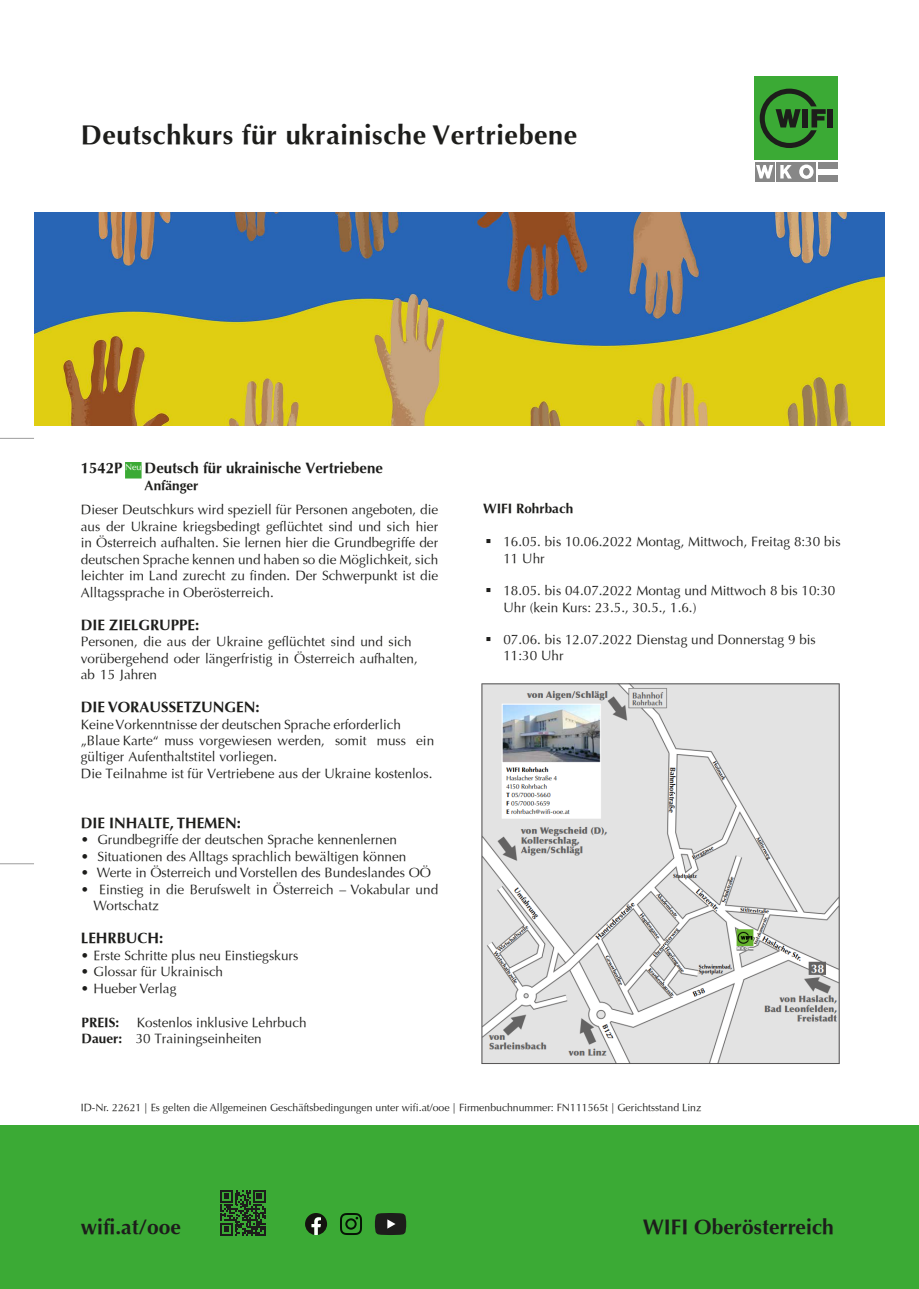
<style>
.page{position:relative;width:919px;height:1289px;background:#fff}
.page>*{position:absolute;margin:0;border:0;box-sizing:border-box;transform-origin:0 0}
.Subline_12{font:700 27px "Optima";letter-spacing:.02em;color:#1d1d1b}
.t1{font:700 21px "Optima";color:#1d1d1b}
.Kurstitel_10_11{font:700 15px "Optima";color:#1d1d1b}
.Text{font:700 15px "Optima";color:#1d1d1b}
.Ueberschrift4{font:700 15px "Optima";color:#1d1d1b}
.Text-2{font:13.5px/16.5px "Optima";color:#1d1d1b}
.Ort{font:13.5px/16.2px "Optima";color:#1d1d1b}
.Kurstitel_10_11-2{font:700 13.5px "Optima";color:#1d1d1b}
.Ort-2{font:700 13.5px "Optima";color:#1d1d1b}
.ID{font:10.5px "Optima";color:#1d1d1b}
.s1{font-weight:700}
</style>
<div class="page">
<div style="left:125px;top:462px;width:16px;height:16px;background:#3baa35"></div>
<hr style="left:0;top:438px;width:34px;height:1px;background:#9d9d9d">
<hr style="left:0;top:863px;width:34px;height:1px;background:#9d9d9d">
<img style="left:34px;top:213px;width:850px;height:212px">
<div style="left:0;top:1125px;width:918px;height:163px;background:#3baa35"></div>
<div style="left:754px;top:77px;width:84px;height:83px;background:#3baa35"></div>
<div style="left:796px;top:162px;width:20px;height:20px;background:#878787"></div>
<div style="left:775px;top:162px;width:20px;height:20px;background:#878787"></div>
<svg style="left:780px;top:165px;width:11px;height:13px"></svg>
<div style="left:754px;top:162px;width:20px;height:20px;background:#878787"></div>
<svg style="left:756px;top:165px;width:17px;height:13px"></svg>
<div style="left:818px;top:162px;width:20px;height:7px;background:#878787"></div>
<div style="left:818px;top:175px;width:20px;height:7px;background:#878787"></div>
<div style="left:827px;top:109px;width:6px;height:18px;background:#1d1d1b"></div>
<svg style="left:759px;top:89px;width:66px;height:59px"></svg>
<svg style="left:799px;top:164px;width:14px;height:15px"></svg>
<div style="left:803px;top:168px;width:6px;height:7px;background:#878787;border-radius:50%"></div>
<svg style="left:305px;top:1213px;width:22px;height:21px"></svg>
<svg style="left:340px;top:1213px;width:22px;height:21px"></svg>
<svg style="left:375px;top:1213px;width:31px;height:21px"></svg>
<svg style="left:220px;top:1190px;width:45px;height:45px"></svg>
<img style="left:481px;top:683px;width:359px;height:381px">
<p class="Subline_12" style="left:81px;top:119px;width:498px">Deutschkurs für ukrainische Vertriebene</p>
<p class="Kurstitel_10_11" style="left:81px;top:459px;width:303px">1542P <sup>Neu</sup> Deutsch für ukrainische Vertriebene</p>
<p class="Kurstitel_10_11-2" style="left:145px;top:477px;width:55px">Anfänger</p>
<p class="Text-2" style="left:81px;top:501px;width:359px;text-align:justify">Dieser Deutschkurs wird speziell für Personen angeboten, die aus der Ukraine kriegsbedingt geflüchtet sind und sich hier in Österreich aufhalten. Sie lernen hier die Grundbegriffe der deutschen Sprache kennen und haben so die Möglichkeit, sich leichter im Land zurecht zu finden. Der Schwerpunkt ist die Alltagssprache in Oberösterreich.</p>
<p class="Text" style="left:81px;top:615px;width:120px">DIE ZIELGRUPPE:</p>
<p class="Text-2" style="left:81px;top:633px;width:338px">Personen, die aus der Ukraine geflüchtet sind und sich vorübergehend oder längerfristig in Österreich aufhalten, ab 15 Jahren</p>
<p class="Text" style="left:81px;top:698px;width:180px">DIE VORAUSSETZUNGEN:</p>
<p class="Text-2" style="left:81px;top:716px;width:355px">Keine Vorkenntnisse der deutschen Sprache erforderlich „Blaue Karte“ muss vorgewiesen werden, somit muss ein gültiger Aufenthaltstitel vorliegen.<br>Die Teilnahme ist für Vertriebene aus der Ukraine kostenlos.</p>
<p class="Ueberschrift4" style="left:81px;top:814px;width:162px">DIE INHALTE, THEMEN:</p>
<p class="Text-2" style="left:81px;top:831px;width:317px">• Grundbegriffe der deutschen Sprache kennenlernen</p>
<p class="Text-2" style="left:81px;top:848px;width:327px">• Situationen des Alltags sprachlich bewältigen können</p>
<p class="Text-2" style="left:81px;top:864px;width:352px">• Werte in Österreich und Vorstellen des Bundeslandes OÖ</p>
<p class="Text-2" style="left:94px;top:881px;width:346px;text-indent:-13px">• Einstieg in die Berufswelt in Österreich – Vokabular und<br>Wortschatz</p>
<p class="Ueberschrift4" style="left:81px;top:929px;width:84px">LEHRBUCH:</p>
<p class="Text-2" style="left:81px;top:947px;width:219px">• Erste Schritte plus neu Einstiegskurs</p>
<p class="Text-2" style="left:81px;top:963px;width:144px">• Glossar für Ukrainisch</p>
<p class="Text-2" style="left:81px;top:980px;width:97px">• Hueber Verlag</p>
<p class="Ort-2" style="left:82px;top:1014px;width:39px">PREIS:</p>
<p class="Ort" style="left:82px;top:1014px;width:226px;text-indent:55px">Kostenlos inklusive Lehrbuch<br><span class="s1">Dauer:</span> 30 Trainingseinheiten</p>
<p class="Kurstitel_10_11-2" style="left:483px;top:501px;width:92px">WIFI Rohrbach</p>
<p class="Text-2" style="left:503px;top:534px;width:338px;text-indent:-18px">▪ 16.05. bis 10.06.2022 Montag, Mittwoch, Freitag 8:30 bis<br>11 Uhr</p>
<p class="Text-2" style="left:503px;top:583px;width:333px;text-indent:-18px">▪ 18.05. bis 04.07.2022 Montag und Mittwoch 8 bis 10:30<br>Uhr (kein Kurs: 23.5., 30.5., 1.6.)</p>
<p class="Text-2" style="left:503px;top:631px;width:314px;text-indent:-18px">▪ 07.06. bis 12.07.2022 Dienstag und Donnerstag 9 bis<br>11:30 Uhr</p>
<p class="ID" style="left:81px;top:1101px;width:622px">ID-Nr. 22621 | Es gelten die Allgemeinen Geschäftsbedingungen unter wifi.at/ooe | Firmenbuchnummer: FN111565t | Gerichtsstand Linz</p>
<h2 class="t1" style="left:81px;top:1214px;width:101px">wifi.at/ooe</h2>
<h2 class="t1" style="left:643px;top:1214px;width:192px">WIFI Oberösterreich</h2>
</div>
